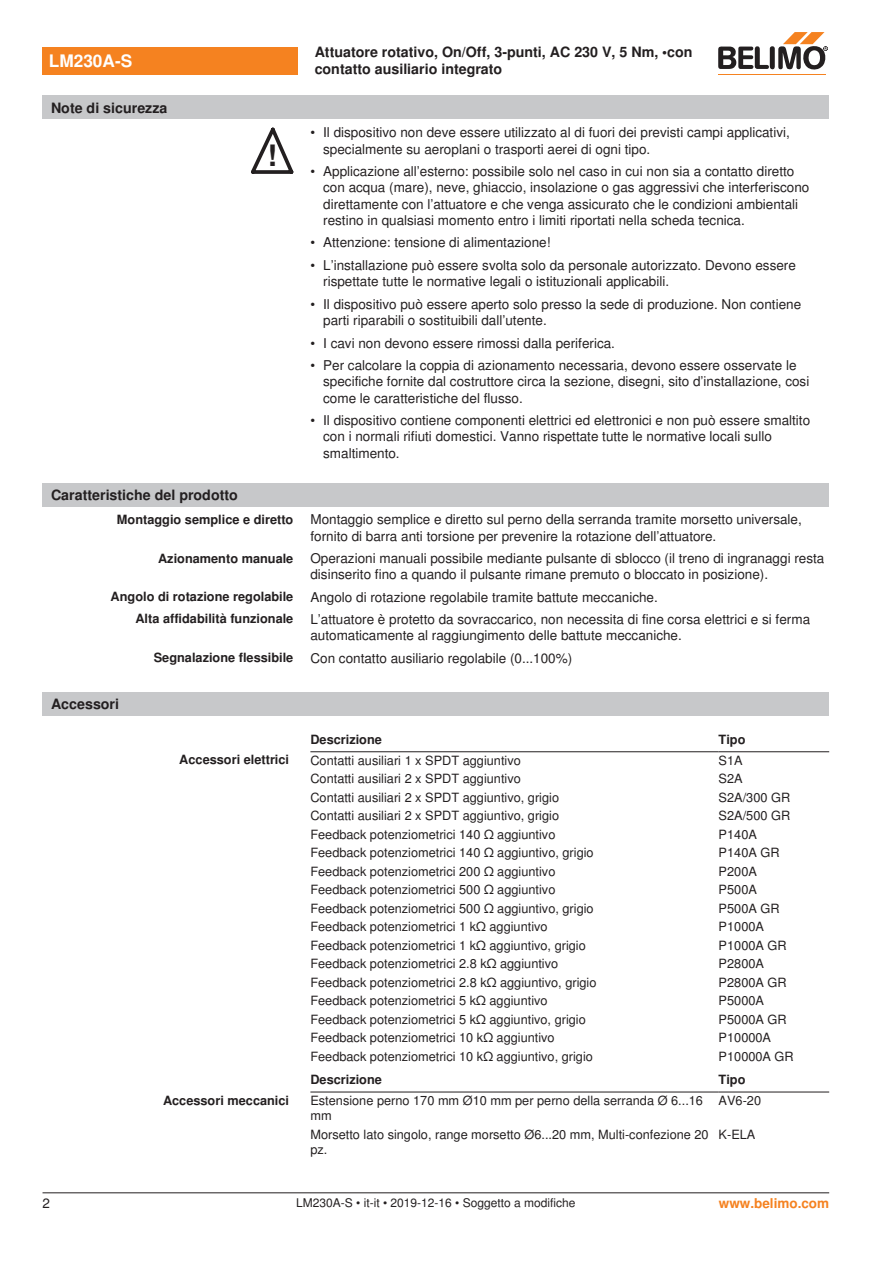
<style>
.page{position:relative;width:893px;height:1263px;background:#fff}
.page>*{position:absolute;margin:0;border:0;box-sizing:border-box;transform-origin:0 0}
.t1{font:700 29.55px "Nimbus Sans BEL";color:#231f20}
.t2{font:700 17.25px "Nimbus Sans BEL";color:#fff}
.t3{font:700 14.25px/17.1px "Nimbus Sans BEL";color:#231f20}
.Bulletpoints_1_5mm_A{font:13.5px/16.2px "Nimbus Sans BEL";color:#231f20}
.Rechtsbündig_Footer{font:700 13.5px "Nimbus Sans BEL";color:#f58220}
.Tabellentext_1mm{font:12.75px/15.3px "Nimbus Sans BEL";color:#231f20}
.Rechtsbündig{font:700 12.75px "Nimbus Sans BEL";color:#231f20}
.Tabellenkopf_rechtsb{font:700 12.75px "Nimbus Sans BEL";color:#231f20}
.Tabellenkopf{font:700 12.75px "Nimbus Sans BEL";color:#231f20}
.Footer_EU_center{font:12px "Nimbus Sans BEL";color:#231f20}
</style>
<div class="page">
<svg style="left:251px;top:128px;width:42px;height:46px"></svg>
<div style="left:43px;top:483px;width:786px;height:23px;background:#c7c8ca"></div>
<div style="left:43px;top:692px;width:786px;height:23px;background:#c7c8ca"></div>
<hr style="left:310px;top:751px;width:409px;height:1px;background:#231f20">
<hr style="left:719px;top:751px;width:110px;height:1px;background:#231f20">
<hr style="left:310px;top:1092px;width:409px;height:1px;background:#231f20">
<hr style="left:719px;top:1092px;width:110px;height:1px;background:#231f20">
<div style="left:43px;top:47px;width:255px;height:27px;background:#f58220"></div>
<hr style="left:718px;top:74px;width:107px;height:1px;background:#f58220">
<svg style="left:718px;top:32px;width:110px;height:38px"></svg>
<div style="left:43px;top:96px;width:786px;height:23px;background:#c7c8ca"></div>
<hr style="left:43px;top:1192px;width:786px;height:1px;background:#231f20">
<p class="t2" style="left:49px;top:51px;width:85px">LM230A-S</p>
<p class="t3" style="left:315px;top:44px;width:379px">Attuatore rotativo, On/Off, 3-punti, AC 230 V, 5 Nm, •con contatto ausiliario integrato</p>
<p class="t3" style="left:51px;top:100px;width:118px">Note di sicurezza</p>
<p class="t1" style="left:267px;top:138px;width:11px">!</p>
<p class="Bulletpoints_1_5mm_A" style="left:323px;top:125px;width:468px;text-indent:-13px">• Il dispositivo non deve essere utilizzato al di fuori dei previsti campi applicativi, specialmente su aeroplani o trasporti aerei di ogni tipo.</p>
<p class="Bulletpoints_1_5mm_A" style="left:323px;top:164px;width:488px;text-indent:-13px">• Applicazione all’esterno: possibile solo nel caso in cui non sia a contatto diretto con acqua (mare), neve, ghiaccio, insolazione o gas aggressivi che interferiscono direttamente con l’attuatore e che venga assicurato che le condizioni ambientali restino in qualsiasi momento entro i limiti riportati nella scheda tecnica.</p>
<p class="Bulletpoints_1_5mm_A" style="left:310px;top:235px;width:242px">• Attenzione: tensione di alimentazione!</p>
<p class="Bulletpoints_1_5mm_A" style="left:323px;top:257px;width:474px;text-indent:-13px">• L’installazione può essere svolta solo da personale autorizzato. Devono essere rispettate tutte le normative legali o istituzionali applicabili.</p>
<p class="Bulletpoints_1_5mm_A" style="left:323px;top:296px;width:479px;text-indent:-13px">• Il dispositivo può essere aperto solo presso la sede di produzione. Non contiene parti riparabili o sostituibili dall’utente.</p>
<p class="Bulletpoints_1_5mm_A" style="left:310px;top:335px;width:306px">• I cavi non devono essere rimossi dalla periferica.</p>
<p class="Bulletpoints_1_5mm_A" style="left:323px;top:358px;width:488px;text-indent:-13px">• Per calcolare la coppia di azionamento necessaria, devono essere osservate le specifiche fornite dal costruttore circa la sezione, disegni, sito d’installazione, cosi come le caratteristiche del flusso.</p>
<p class="Bulletpoints_1_5mm_A" style="left:323px;top:413px;width:488px;text-indent:-13px">• Il dispositivo contiene componenti elettrici ed elettronici e non può essere smaltito con i normali rifiuti domestici. Vanno rispettate tutte le normative locali sullo smaltimento.</p>
<p class="t3" style="left:51px;top:487px;width:188px">Caratteristiche del prodotto</p>
<p class="Rechtsbündig" style="left:117px;top:512px;width:178px">Montaggio semplice e diretto</p>
<p class="Bulletpoints_1_5mm_A" style="left:310px;top:512px;width:493px">Montaggio semplice e diretto sul perno della serranda tramite morsetto universale, fornito di barra anti torsione per prevenire la rotazione dell’attuatore.</p>
<p class="Rechtsbündig" style="left:158px;top:550px;width:137px">Azionamento manuale</p>
<p class="Bulletpoints_1_5mm_A" style="left:310px;top:550px;width:515px">Operazioni manuali possibile mediante pulsante di sblocco (il treno di ingranaggi resta disinserito fino a quando il pulsante rimane premuto o bloccato in posizione).</p>
<p class="Rechtsbündig" style="left:111px;top:589px;width:184px">Angolo di rotazione regolabile</p>
<p class="Bulletpoints_1_5mm_A" style="left:310px;top:589px;width:349px">Angolo di rotazione regolabile tramite battute meccaniche.</p>
<p class="Rechtsbündig" style="left:135px;top:611px;width:159px">Alta affidabilità funzionale</p>
<p class="Bulletpoints_1_5mm_A" style="left:310px;top:611px;width:501px">L’attuatore è protetto da sovraccarico, non necessita di fine corsa elettrici e si ferma automaticamente al raggiungimento delle battute meccaniche.</p>
<p class="Rechtsbündig" style="left:154px;top:650px;width:141px">Segnalazione flessibile</p>
<p class="Bulletpoints_1_5mm_A" style="left:310px;top:650px;width:263px">Con contatto ausiliario regolabile (0...100%)</p>
<p class="t3" style="left:51px;top:696px;width:70px">Accessori</p>
<p class="Tabellenkopf" style="left:310px;top:732px;width:73px">Descrizione</p>
<p class="Tabellenkopf" style="left:719px;top:732px;width:28px">Tipo</p>
<p class="Tabellenkopf_rechtsb" style="left:179px;top:752px;width:111px">Accessori elettrici</p>
<p class="Tabellentext_1mm" style="left:310px;top:753px;width:212px">Contatti ausiliari 1 x SPDT aggiuntivo</p>
<p class="Tabellentext_1mm" style="left:719px;top:753px;width:26px">S1A</p>
<p class="Tabellentext_1mm" style="left:310px;top:771px;width:212px">Contatti ausiliari 2 x SPDT aggiuntivo</p>
<p class="Tabellentext_1mm" style="left:719px;top:771px;width:26px">S2A</p>
<p class="Tabellentext_1mm" style="left:310px;top:790px;width:250px">Contatti ausiliari 2 x SPDT aggiuntivo, grigio</p>
<p class="Tabellentext_1mm" style="left:719px;top:790px;width:73px">S2A/300 GR</p>
<p class="Tabellentext_1mm" style="left:310px;top:808px;width:250px">Contatti ausiliari 2 x SPDT aggiuntivo, grigio</p>
<p class="Tabellentext_1mm" style="left:719px;top:808px;width:73px">S2A/500 GR</p>
<p class="Tabellentext_1mm" style="left:310px;top:827px;width:246px">Feedback potenziometrici 140 Ω aggiuntivo</p>
<p class="Tabellentext_1mm" style="left:719px;top:827px;width:40px">P140A</p>
<p class="Tabellentext_1mm" style="left:310px;top:845px;width:285px">Feedback potenziometrici 140 Ω aggiuntivo, grigio</p>
<p class="Tabellentext_1mm" style="left:719px;top:845px;width:62px">P140A GR</p>
<p class="Tabellentext_1mm" style="left:310px;top:864px;width:246px">Feedback potenziometrici 200 Ω aggiuntivo</p>
<p class="Tabellentext_1mm" style="left:719px;top:864px;width:40px">P200A</p>
<p class="Tabellentext_1mm" style="left:310px;top:882px;width:246px">Feedback potenziometrici 500 Ω aggiuntivo</p>
<p class="Tabellentext_1mm" style="left:719px;top:882px;width:40px">P500A</p>
<p class="Tabellentext_1mm" style="left:310px;top:901px;width:285px">Feedback potenziometrici 500 Ω aggiuntivo, grigio</p>
<p class="Tabellentext_1mm" style="left:719px;top:901px;width:62px">P500A GR</p>
<p class="Tabellentext_1mm" style="left:310px;top:919px;width:239px">Feedback potenziometrici 1 kΩ aggiuntivo</p>
<p class="Tabellentext_1mm" style="left:719px;top:919px;width:47px">P1000A</p>
<p class="Tabellentext_1mm" style="left:310px;top:938px;width:277px">Feedback potenziometrici 1 kΩ aggiuntivo, grigio</p>
<p class="Tabellentext_1mm" style="left:719px;top:938px;width:70px">P1000A GR</p>
<p class="Tabellentext_1mm" style="left:310px;top:956px;width:249px">Feedback potenziometrici 2.8 kΩ aggiuntivo</p>
<p class="Tabellentext_1mm" style="left:719px;top:956px;width:47px">P2800A</p>
<p class="Tabellentext_1mm" style="left:310px;top:975px;width:288px">Feedback potenziometrici 2.8 kΩ aggiuntivo, grigio</p>
<p class="Tabellentext_1mm" style="left:719px;top:975px;width:70px">P2800A GR</p>
<p class="Tabellentext_1mm" style="left:310px;top:993px;width:239px">Feedback potenziometrici 5 kΩ aggiuntivo</p>
<p class="Tabellentext_1mm" style="left:719px;top:993px;width:47px">P5000A</p>
<p class="Tabellentext_1mm" style="left:310px;top:1012px;width:277px">Feedback potenziometrici 5 kΩ aggiuntivo, grigio</p>
<p class="Tabellentext_1mm" style="left:719px;top:1012px;width:70px">P5000A GR</p>
<p class="Tabellentext_1mm" style="left:310px;top:1030px;width:246px">Feedback potenziometrici 10 kΩ aggiuntivo</p>
<p class="Tabellentext_1mm" style="left:719px;top:1030px;width:54px">P10000A</p>
<p class="Tabellentext_1mm" style="left:310px;top:1049px;width:284px">Feedback potenziometrici 10 kΩ aggiuntivo, grigio</p>
<p class="Tabellentext_1mm" style="left:719px;top:1049px;width:77px">P10000A GR</p>
<p class="Tabellenkopf" style="left:310px;top:1072px;width:73px">Descrizione</p>
<p class="Tabellenkopf" style="left:719px;top:1072px;width:28px">Tipo</p>
<p class="Tabellenkopf_rechtsb" style="left:163px;top:1092px;width:128px">Accessori meccanici</p>
<p class="Tabellentext_1mm" style="left:310px;top:1093px;width:394px">Estensione perno 170 mm Ø10 mm per perno della serranda Ø 6...16 mm</p>
<p class="Tabellentext_1mm" style="left:719px;top:1093px;width:44px">AV6-20</p>
<p class="Tabellentext_1mm" style="left:310px;top:1127px;width:400px">Morsetto lato singolo, range morsetto Ø6...20 mm, Multi-confezione 20 pz.</p>
<p class="Tabellentext_1mm" style="left:719px;top:1127px;width:38px">K-ELA</p>
<p class="Bulletpoints_1_5mm_A" style="left:43px;top:1196px;width:9px">2</p>
<p class="Footer_EU_center" style="left:296px;top:1196px;width:281px">LM230A-S • it-it • 2019-12-16 • Soggetto a modifiche</p>
<p class="Rechtsbündig_Footer" style="left:719px;top:1195px;width:112px">www.belimo.com</p>
</div>
